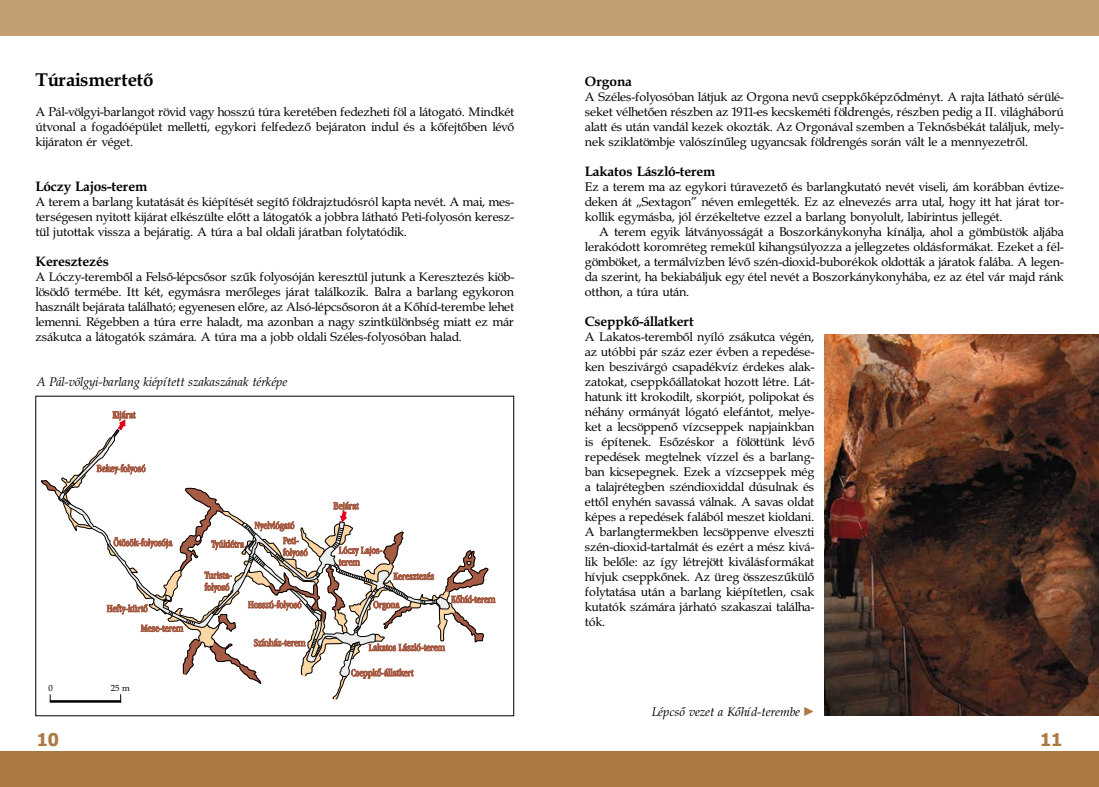
<style>
.page{position:relative;width:1099px;height:787px;background:#fff}
.page>*{position:absolute;margin:0;border:0;box-sizing:border-box;transform-origin:0 0}
.t1{font:700 18.75px "Book Antiqua PFL";color:#000}
.t2{font:700 17.5px "Tahoma";color:#ab7941}
.t3{font:700 13.75px "Book Antiqua PFL";color:#000}
.t4{font:12.5px/15px "Book Antiqua PFL";color:#000;text-align:justify}
.t5{font:italic 12.5px "Book Antiqua PFL";color:#000}
.t6{font:8.75px "Book Antiqua PFL";color:#000}
.s1{font-family:"Mathematical Pi Six";font-style:normal;color:#ab7941}
</style>
<div class="page">
<div style="left:0;top:0;width:1098px;height:35px;background:#c39e73"></div>
<div style="left:0;top:751px;width:1098px;height:36px;background:#ab7941"></div>
<svg style="left:112px;top:410px;width:24px;height:20px"></svg>
<img style="left:824px;top:334px;width:274px;height:382px">
<svg style="left:41px;top:436px;width:455px;height:266px"></svg>
<h1 class="t1" style="left:35px;top:69px;width:119px">Túraismertetõ</h1>
<p class="t4" style="left:35px;top:104px;width:480px">A Pál-völgyi-barlangot rövid vagy hosszú túra keretében fedezheti föl a látogató. Mindkét útvonal a fogadóépület melletti, egykori felfedezõ bejáraton indul és a kõfejtõben lévõ kijáraton ér véget.</p>
<p class="t3" style="left:35px;top:178px;width:113px">Lóczy Lajos-terem</p>
<p class="t4" style="left:35px;top:194px;width:480px">A terem a barlang kutatását és kiépítését segítõ földrajztudósról kapta nevét. A mai, mes&shy;terségesen nyitott kijárat elkészülte elõtt a látogatók a jobbra látható Peti-folyosón keresz&shy;tül jutottak vissza a bejáratig. A túra a bal oldali járatban folytatódik.</p>
<p class="t3" style="left:35px;top:253px;width:75px">Keresztezés</p>
<p class="t4" style="left:35px;top:269px;width:480px">A Lóczy-terembõl a Felsõ-lépcsõsor szûk folyosóján keresztül jutunk a Keresztezés kiöb&shy;lösödõ termébe. Itt két, egymásra merõleges járat találkozik. Balra a barlang egykoron használt bejárata található; egyenesen elõre, az Alsó-lépcsõsoron át a Kõhíd-terembe lehet lemenni. Régebben a túra erre haladt, ma azonban a nagy szintkülönbség miatt ez már zsákutca a látogatók számára. A túra ma a jobb oldali Széles-folyosóban halad.</p>
<p class="t5" style="left:37px;top:374px;width:252px">A Pál-völgyi-barlang kiépített szakaszának térképe</p>
<p class="t6" style="left:49px;top:682px;width:6px">0</p>
<p class="t6" style="left:111px;top:682px;width:20px">25 m</p>
<h2 class="t2" style="left:37px;top:727px;width:24px">10</h2>
<p class="t3" style="left:585px;top:73px;width:48px">Orgona</p>
<p class="t4" style="left:585px;top:89px;width:480px">A Széles-folyosóban látjuk az Orgona nevû cseppkõképzõdményt. A rajta látható sérülé&shy;seket vélhetõen részben az 1911-es kecskeméti földrengés, részben pedig a II. világháború alatt és után vandál kezek okozták. Az Orgonával szemben a Teknõsbékát találjuk, mely&shy;nek sziklatömbje valószínûleg ugyancsak földrengés során vált le a mennyezetrõl.</p>
<p class="t3" style="left:585px;top:163px;width:132px">Lakatos László-terem</p>
<p class="t4" style="left:585px;top:179px;width:480px">Ez a terem ma az egykori túravezetõ és barlangkutató nevét viseli, ám korábban évtize&shy;deken át „Sextagon” néven emlegették. Ez az elnevezés arra utal, hogy itt hat járat tor&shy;kollik egymásba, jól érzékeltetve ezzel a barlang bonyolult, labirintus jellegét.</p>
<p class="t4" style="left:585px;top:224px;width:480px;text-indent:14px">A terem egyik látványosságát a Boszorkánykonyha kínálja, ahol a gömbüstök aljába lerakódott koromréteg remekül kihangsúlyozza a jellegzetes oldásformákat. Ezeket a fél&shy;gömböket, a termálvízben lévõ szén--dioxid-buborékok oldották a járatok falába. A legen&shy;da szerint, ha bekiabáljuk egy étel nevét a Boszorkánykonyhába, ez az étel vár majd ránk otthon, a túra után.</p>
<p class="t3" style="left:585px;top:313px;width:110px">Cseppkõ-állatkert</p>
<p class="t4" style="left:585px;top:329px;width:231px">A Lakatos-terembõl nyíló zsákutca végén, az utóbbi pár száz ezer évben a repedése&shy;ken beszivárgó csapadékvíz érdekes alak&shy;zatokat, cseppkõállatokat hozott létre. Lát&shy;hatunk itt krokodilt, skorpiót, polipokat és néhány ormányát lógató elefántot, melye&shy;ket a lecsöppenõ vízcseppek napjainkban is építenek. Esõzéskor a fölöttünk lévõ repedések megtelnek vízzel és a barlang&shy;ban kicsepegnek. Ezek a vízcseppek még a talajrétegben széndioxiddal dúsulnak és ettõl enyhén savassá válnak. A savas oldat képes a repedések falából meszet kioldani.<br>A barlangtermekben lecsöppenve elveszti szén--dioxid-tartalmát és ezért a mész kivá&shy;lik belõle: az így létrejött kiválásformákat hívjuk cseppkõnek. Az üreg összeszûkülõ folytatása után a barlang kiépítetlen, csak kutatók számára járható szakaszai találha&shy;tók.</p>
<p class="t5" style="left:652px;top:704px;width:164px">Lépcsõ vezet a Kõhíd-terembe <span class="s1">c</span></p>
<h2 class="t2" style="left:1039px;top:727px;width:24px">11</h2>
</div>
